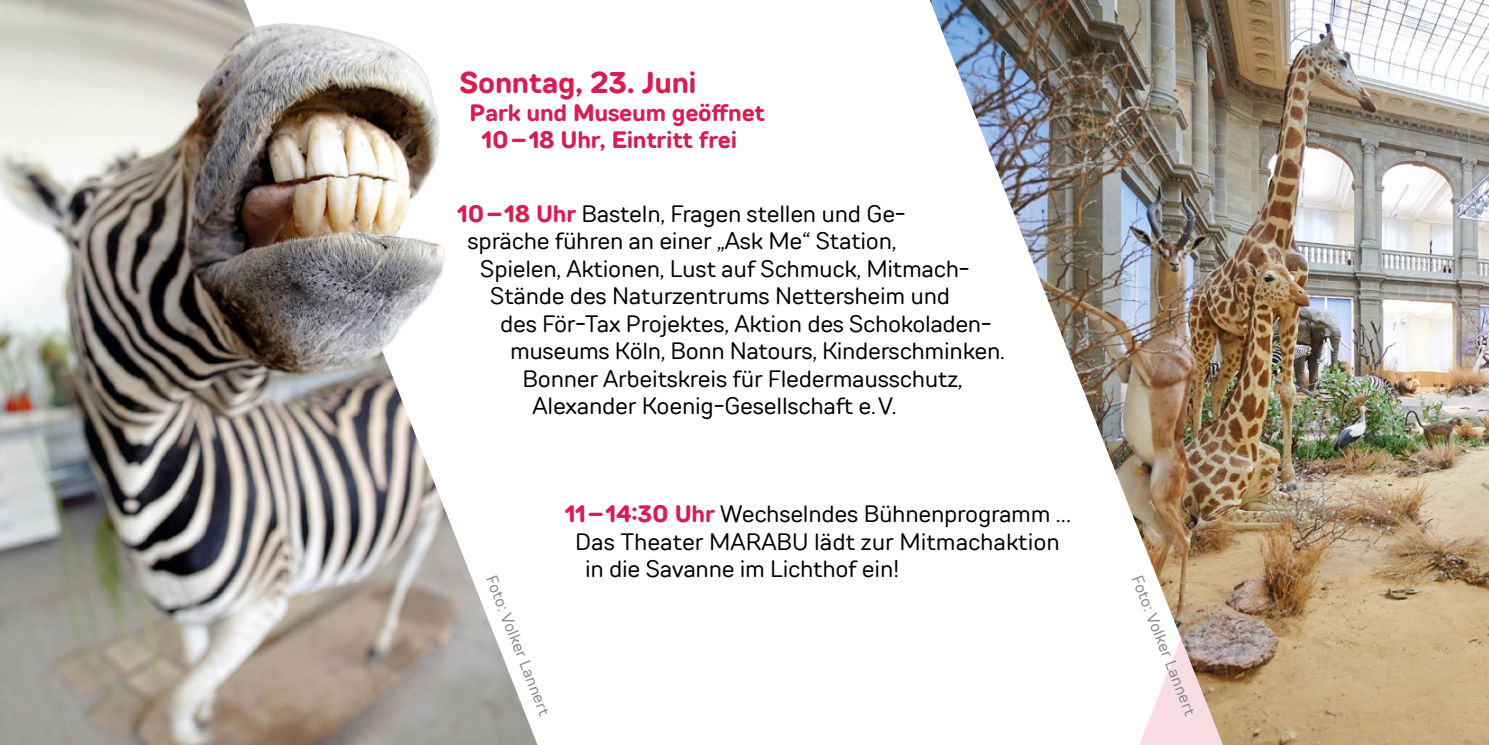
<style>
.page{position:relative;width:1489px;height:745px;background:#fff}
.page>*{position:absolute;margin:0;border:0;box-sizing:border-box;transform-origin:0 0}
.t1{font:700 30px "TT Rounds Neue";letter-spacing:-.01em;color:#d91c52}
.t2{font:23.75px "TT Rounds Neue";letter-spacing:-.01em;color:#000}
.t3{font:700 23.75px/27.5px "TT Rounds Neue";letter-spacing:-.01em;color:#d91c52}
.t4{font:16.25px "TT Rounds Neue";color:#878786}
.s1{font-weight:700;color:#d91c52}
</style>
<div class="page">
<img style="left:472px;top:579px;width:65px;height:165px">
<img style="left:0;top:0;width:472px;height:744px">
<img style="left:929px;top:0;width:559px;height:744px">
<p class="t1" style="left:459px;top:63px;width:239px">Sonntag, 23. Juni</p>
<p class="t3" style="left:482px;top:99px;width:284px;text-indent:-12px">Park und Museum geöffnet<br>10–18 Uhr, Eintritt frei</p>
<p class="t2" style="left:457px;top:198px;width:450px"><span class="s1">10–18 Uhr</span> Basteln, Fragen stellen und Ge-</p>
<p class="t2" style="left:467px;top:225px;width:430px">spräche führen an einer „Ask Me“ Station,</p>
<p class="t2" style="left:480px;top:253px;width:491px">Spielen, Aktionen, Lust auf Schmuck, Mitmach-</p>
<p class="t2" style="left:490px;top:280px;width:461px">Stände des Naturzentrums Nettersheim und</p>
<p class="t2" style="left:500px;top:308px;width:493px">des För-Tax Projektes, Aktion des Schokoladen-</p>
<p class="t2" style="left:510px;top:335px;width:496px">museums Köln, Bonn Natours, Kinderschminken.</p>
<p class="t2" style="left:522px;top:363px;width:441px">Bonner Arbeitskreis für Fledermausschutz,</p>
<p class="t2" style="left:532px;top:390px;width:365px">Alexander Koenig-Gesellschaft e.V.</p>
<p class="t2" style="left:565px;top:498px;width:496px"><span class="s1">11–14:30 Uhr</span> Wechselndes Bühnenprogramm ...</p>
<p class="t2" style="left:575px;top:525px;width:486px">Das Theater MARABU lädt zur Mitmachaktion</p>
<p class="t2" style="left:585px;top:553px;width:316px">in die Savanne im Lichthof ein!</p>
<p class="t4" style="left:500px;top:571px;width:150px;rotate:68deg">Foto: Volker Lannert</p>
<p class="t4" style="left:1145px;top:571px;width:150px;rotate:68deg">Foto: Volker Lannert</p>
</div>
